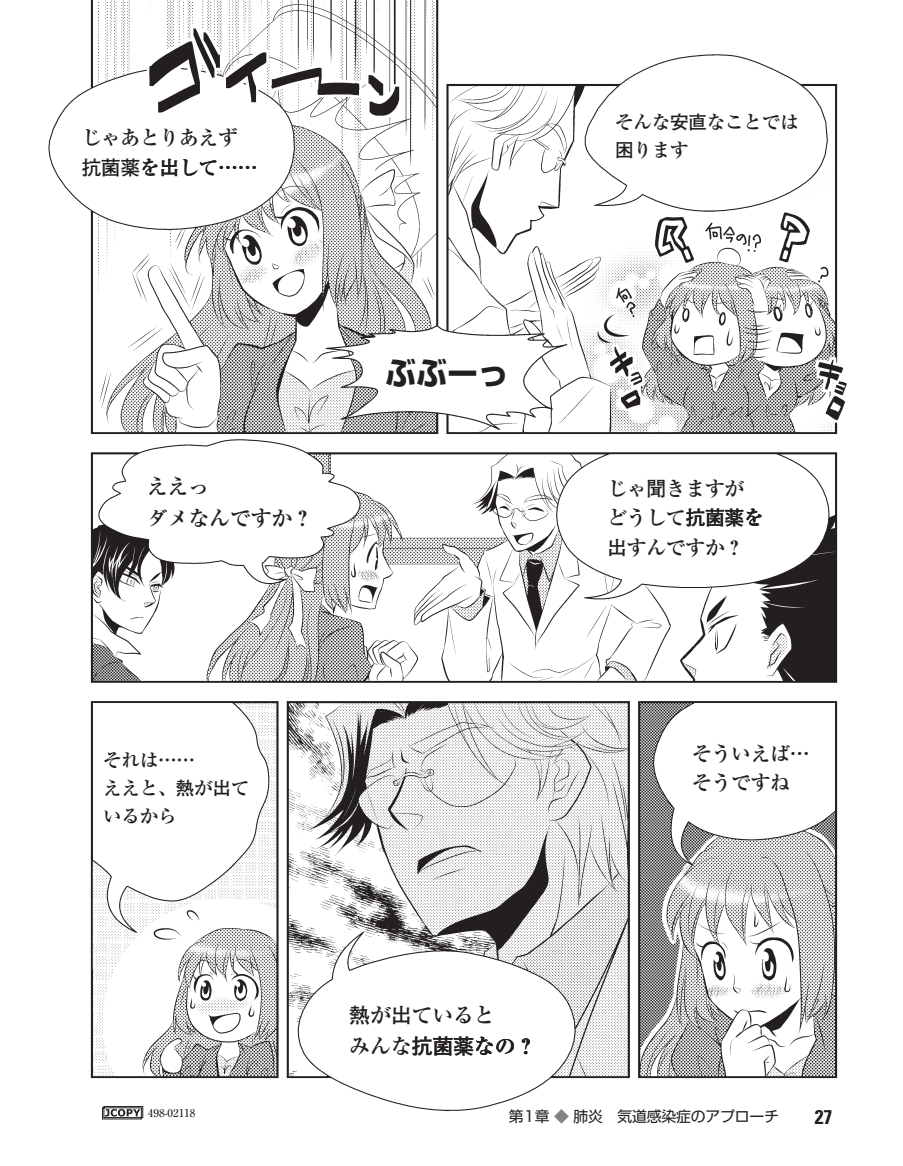
<style>
.page{position:relative;width:903px;height:1166px;background:#fff}
.page>*{position:absolute;margin:0;border:0;box-sizing:border-box;transform-origin:0 0}
.フキダシ25Q{font:700 30.97px "Shin Go Pro";color:#231f20}
.フキダシ17Q{font:700 21px "Ryumin Pro";letter-spacing:-.015em;color:#231f20}
.フキダシ16Q{font:700 19.78px "Ryumin Pro";letter-spacing:-.015em;color:#231f20}
.t1{font:700 condensed 19.78px "Univers";color:#231f20}
.フキダシ15Q{font:700 18.55px "Ryumin Pro";letter-spacing:-.015em;color:#231f20}
.t2{font:14.88px "Shin Go Pro";letter-spacing:-.015em;color:#231f20}
.t3{font:500 11.2px "Ryumin";color:#231f20}
.s1{font-family:"Futo Go B101 Pro"}
.s2{font-family:"Midashi Min Pro MA31";font-weight:400}
.s3{color:#808285}
</style>
<div class="page">
<img style="left:48px;top:0;width:799px;height:1120px">
<svg style="left:102px;top:1106px;width:41px;height:13px"></svg>
<p class="フキダシ16Q" style="left:81px;top:122px;width:158px">じゃあとりあえず</p>
<p class="フキダシ16Q" style="left:81px;top:152px;width:178px"><span class="s1">抗菌薬</span>を<span class="s1">出</span>して……</p>
<p class="フキダシ17Q" style="left:147px;top:470px;width:64px">ええっ</p>
<p class="フキダシ17Q" style="left:147px;top:501px;width:168px">ダメなんですか<span class="s2">？</span></p>
<p class="フキダシ25Q" style="left:385px;top:348px;width:126px">ぶぶーっ</p>
<p class="フキダシ15Q" style="left:615px;top:107px;width:185px">そんな<span class="s1">安直</span>なことでは</p>
<p class="フキダシ15Q" style="left:615px;top:135px;width:75px"><span class="s1">困</span>ります</p>
<p class="フキダシ16Q" style="left:607px;top:472px;width:139px">じゃ<span class="s1">聞</span>きますが</p>
<p class="フキダシ16Q" style="left:607px;top:502px;width:158px">どうして<span class="s1">抗菌薬</span>を</p>
<p class="フキダシ16Q" style="left:607px;top:532px;width:139px"><span class="s1">出</span>すんですか<span class="s2">？</span></p>
<p class="フキダシ15Q" style="left:103px;top:745px;width:93px">それは……</p>
<p class="フキダシ15Q" style="left:103px;top:773px;width:148px">ええと、<span class="s1">熱</span>が<span class="s1">出</span>て</p>
<p class="フキダシ15Q" style="left:103px;top:801px;width:75px">いるから</p>
<p class="t3" style="left:148px;top:1106px;width:49px">498-02118</p>
<p class="フキダシ17Q" style="left:349px;top:998px;width:147px"><span class="s1">熱</span>が<span class="s1">出</span>ていると</p>
<p class="フキダシ17Q" style="left:349px;top:1030px;width:189px">みんな<span class="s1">抗菌薬</span>なの<span class="s2">？</span></p>
<p class="フキダシ16Q" style="left:692px;top:737px;width:119px">そういえば…</p>
<p class="フキダシ16Q" style="left:692px;top:767px;width:100px">そうですね</p>
<p class="t2" style="left:509px;top:1104px;width:271px">第1章 <span class="s3">◆</span> 肺炎　気道感染症のアプローチ</p>
<p class="t1" style="left:815px;top:1104px;width:19px">27</p>
</div>
